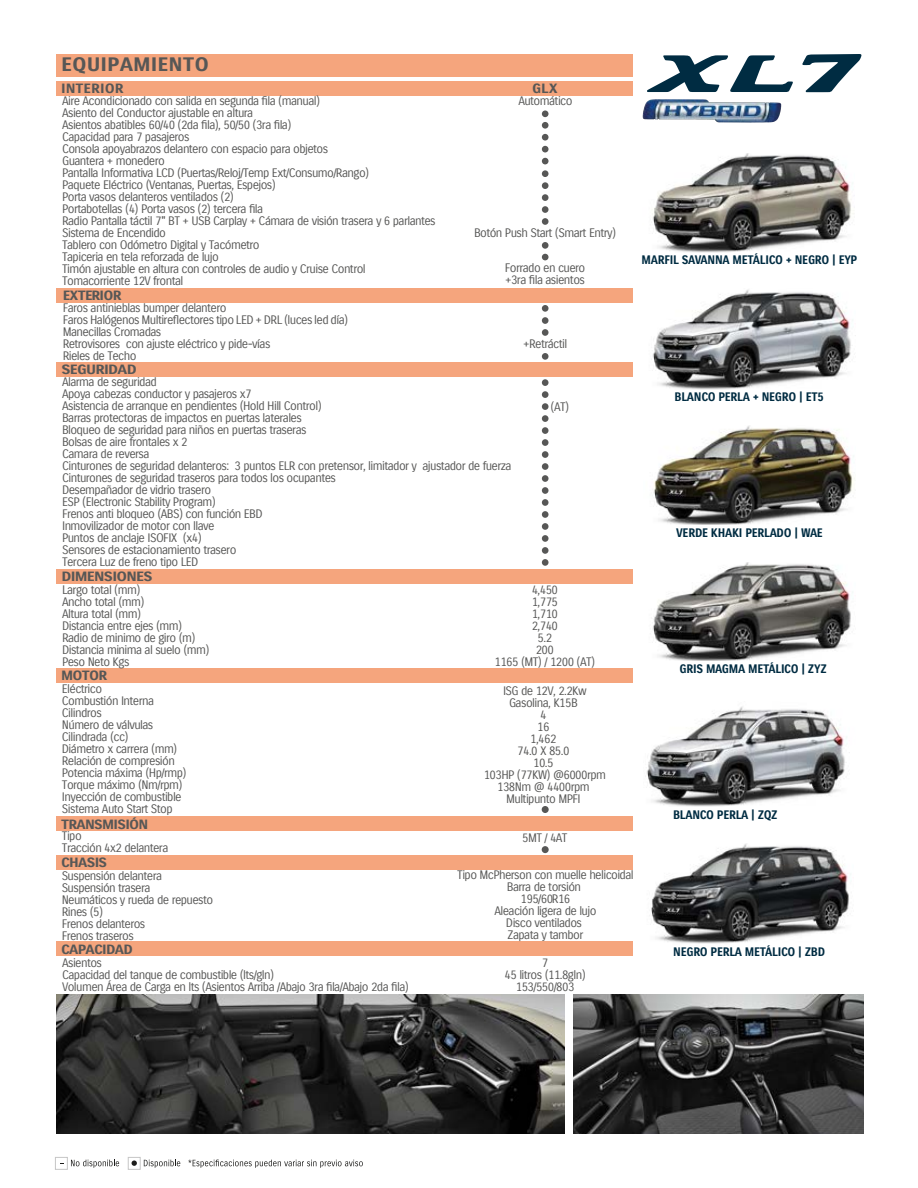
<style>
.page{position:relative;width:918px;height:1188px;background:#fff}
.page>*{position:absolute;margin:0;border:0;box-sizing:border-box;transform-origin:0 0}
.t1{font:18.9px "Suzuki PRO Bold";color:#575756;scale:1.13 1}
.t2{font:13.05px "Suzuki PRO Bold";letter-spacing:-.05em;color:#575756;scale:1.13 1}
.t3{font:13.05px "Suzuki PRO Bold";letter-spacing:-.05em;color:#575756;scale:1.2 1}
.t4{font:13.05px "Suzuki PRO Bold";color:#575756;scale:1.13 1}
.t5{font:12px/12px "Suzuki PRO Regular";letter-spacing:-.05em;color:#575756}
.t6{font:12px "Suzuki PRO Bold";letter-spacing:-.025em;color:#002c42}
</style>
<div class="page">
<img style="left:652px;top:426px;width:203px;height:99px">
<img style="left:651px;top:289px;width:205px;height:100px">
<img style="left:652px;top:562px;width:199px;height:98px">
<img style="left:56px;top:995px;width:509px;height:139px">
<svg style="left:71px;top:1160px;width:48px;height:8px"></svg>
<div style="left:55px;top:1157px;width:13px;height:13px;border:1px solid #c6c6c6"></div>
<svg style="left:144px;top:1160px;width:36px;height:8px"></svg>
<svg style="left:188px;top:1160px;width:175px;height:8px"></svg>
<div style="left:128px;top:1157px;width:13px;height:13px;border:1px solid #c6c6c6"></div>
<svg style="left:132px;top:1160px;width:5px;height:6px"></svg>
<div style="left:56px;top:54px;width:577px;height:22px;background:#f5a57d"></div>
<div style="left:56px;top:288px;width:577px;height:14px;background:#f5a57d"></div>
<div style="left:56px;top:668px;width:577px;height:15px;background:#f5a57d"></div>
<div style="left:56px;top:816px;width:577px;height:14px;background:#f5a57d"></div>
<div style="left:56px;top:855px;width:577px;height:14px;background:#f5a57d"></div>
<div style="left:56px;top:942px;width:577px;height:14px;background:#f5a57d"></div>
<div style="left:56px;top:81px;width:577px;height:14px;background:#f5a57d"></div>
<img style="left:573px;top:995px;width:291px;height:139px">
<div style="left:542px;top:194px;width:7px;height:7px;background:#575756;border-radius:50%"></div>
<div style="left:542px;top:206px;width:7px;height:7px;background:#575756;border-radius:50%"></div>
<div style="left:542px;top:218px;width:7px;height:7px;background:#575756;border-radius:50%"></div>
<div style="left:542px;top:242px;width:7px;height:7px;background:#575756;border-radius:50%"></div>
<div style="left:542px;top:254px;width:7px;height:6px;background:#575756;border-radius:50%"></div>
<div style="left:542px;top:110px;width:7px;height:7px;background:#575756;border-radius:50%"></div>
<div style="left:542px;top:391px;width:7px;height:7px;background:#575756;border-radius:50%"></div>
<div style="left:542px;top:439px;width:7px;height:7px;background:#575756;border-radius:50%"></div>
<div style="left:542px;top:475px;width:7px;height:7px;background:#575756;border-radius:50%"></div>
<div style="left:542px;top:487px;width:7px;height:7px;background:#575756;border-radius:50%"></div>
<div style="left:542px;top:499px;width:7px;height:7px;background:#575756;border-radius:50%"></div>
<div style="left:542px;top:511px;width:7px;height:7px;background:#575756;border-radius:50%"></div>
<div style="left:542px;top:523px;width:7px;height:7px;background:#575756;border-radius:50%"></div>
<div style="left:542px;top:535px;width:7px;height:7px;background:#575756;border-radius:50%"></div>
<div style="left:542px;top:379px;width:7px;height:7px;background:#575756;border-radius:50%"></div>
<div style="left:542px;top:415px;width:7px;height:7px;background:#575756;border-radius:50%"></div>
<div style="left:542px;top:427px;width:7px;height:7px;background:#575756;border-radius:50%"></div>
<div style="left:542px;top:463px;width:7px;height:7px;background:#575756;border-radius:50%"></div>
<div style="left:542px;top:451px;width:7px;height:7px;background:#575756;border-radius:50%"></div>
<div style="left:542px;top:403px;width:7px;height:7px;background:#575756;border-radius:50%"></div>
<div style="left:542px;top:806px;width:7px;height:7px;background:#575756;border-radius:50%"></div>
<div style="left:542px;top:846px;width:7px;height:7px;background:#575756;border-radius:50%"></div>
<svg style="left:647px;top:55px;width:146px;height:37px"></svg>
<svg style="left:802px;top:54px;width:60px;height:38px"></svg>
<div style="left:56px;top:362px;width:577px;height:14px;background:#f5a57d"></div>
<div style="left:56px;top:569px;width:577px;height:14px;background:#f5a57d"></div>
<div style="left:542px;top:547px;width:7px;height:7px;background:#575756;border-radius:50%"></div>
<div style="left:542px;top:559px;width:7px;height:7px;background:#575756;border-radius:50%"></div>
<div style="left:542px;top:317px;width:7px;height:7px;background:#575756;border-radius:50%"></div>
<div style="left:542px;top:305px;width:7px;height:7px;background:#575756;border-radius:50%"></div>
<div style="left:542px;top:329px;width:7px;height:7px;background:#575756;border-radius:50%"></div>
<div style="left:542px;top:353px;width:7px;height:7px;background:#575756;border-radius:50%"></div>
<div style="left:542px;top:170px;width:7px;height:7px;background:#575756;border-radius:50%"></div>
<div style="left:542px;top:182px;width:7px;height:7px;background:#575756;border-radius:50%"></div>
<div style="left:542px;top:146px;width:7px;height:6px;background:#575756;border-radius:50%"></div>
<div style="left:542px;top:158px;width:7px;height:6px;background:#575756;border-radius:50%"></div>
<div style="left:542px;top:122px;width:7px;height:7px;background:#575756;border-radius:50%"></div>
<div style="left:542px;top:134px;width:7px;height:7px;background:#575756;border-radius:50%"></div>
<img style="left:651px;top:843px;width:198px;height:101px">
<img style="left:652px;top:153px;width:202px;height:99px">
<img style="left:645px;top:706px;width:205px;height:100px">
<img style="left:643px;top:99px;width:133px;height:24px">
<h1 class="t1" style="left:61px;top:53px;width:132px">EQUIPAMIENTO</h1>
<p class="t4" style="left:61px;top:80px;width:57px">INTERIOR</p>
<p class="t2" style="left:532px;top:80px;width:24px">GLX</p>
<p class="t5" style="left:62px;top:95px;width:375px">Aire Acondicionado con salida en segunda fila (manual)<br>Asiento del Conductor ajustable en altura<br>Asientos abatibles 60/40 (2da fila), 50/50 (3ra fila)<br>Capacidad para 7 pasajeros<br>Consola apoyabrazos delantero con espacio para objetos<br>Guantera + monedero<br>Pantalla Informativa LCD (Puertas/Reloj/Temp Ext/Consumo/Rango)<br>Paquete Eléctrico (Ventanas, Puertas, Espejos)<br>Porta vasos delanteros ventilados (2)<br>Portabotellas (4) Porta vasos (2) tercera fila<br>Radio Pantalla táctil 7" BT + USB Carplay + Cámara de visión trasera y 6 parlantes Sistema de Encendido<br>Tablero con Odómetro Digital y Tacómetro<br>Tapiceria en tela reforzada de lujo<br>Timón ajustable en altura con controles de audio y Cruise Control Tomacorriente 12V frontal</p>
<p class="t2" style="left:63px;top:287px;width:54px">EXTERIOR</p>
<p class="t5" style="left:63px;top:302px;width:287px">Faros antinieblas bumper delantero<br>Faros Halógenos Multireflectores tipo LED + DRL (luces led día)<br>Manecillas Cromadas<br>Retrovisores con ajuste eléctrico y pide-vías<br>Rieles de Techo</p>
<p class="t3" style="left:61px;top:361px;width:64px">SEGURIDAD</p>
<p class="t5" style="left:62px;top:376px;width:451px">Alarma de seguridad<br>Apoya cabezas conductor y pasajeros x7<br>Asistencia de arranque en pendientes (Hold Hill Control)<br>Barras protectoras de impactos en puertas laterales<br>Bloqueo de seguridad para niños en puertas traseras<br>Bolsas de aire frontales x 2<br>Camara de reversa<br>Cinturones de seguridad delanteros: 3 puntos ELR con pretensor, limitador y ajustador de fuerza Cinturones de seguridad traseros para todos los ocupantes<br>Desempañador de vidrio trasero<br>ESP (Electronic Stability Program)<br>Frenos anti bloqueo (ABS) con función EBD<br>Inmovilizador de motor con llave<br>Puntos de anclaje ISOFIX (x4)<br>Sensores de estacionamiento trasero<br>Tercera Luz de freno tipo LED</p>
<p class="t3" style="left:61px;top:568px;width:78px">DIMENSIONES</p>
<p class="t5" style="left:62px;top:583px;width:149px">Largo total (mm)<br>Ancho total (mm)<br>Altura total (mm)<br>Distancia entre ejes (mm)<br>Radio de minimo de giro (m)<br>Distancia minima al suelo (mm)<br>Peso Neto Kgs</p>
<p class="t5" style="left:495px;top:583px;width:102px;text-align:center">4,450<br>1,775<br>1,710<br>2,740<br>5.2<br>200<br>1165 (MT) / 1200 (AT)</p>
<p class="t2" style="left:61px;top:668px;width:43px">MOTOR</p>
<p class="t5" style="left:62px;top:682px;width:126px">Eléctrico<br>Combustión Interna<br>Cilindros<br>Número de válvulas<br>Cilindrada (cc)<br>Diámetro x carrera (mm)<br>Relación de compresión<br>Potencia máxima (Hp/rmp)<br>Torque máximo (Nm/rpm)<br>Inyección de combustible<br>Sistema Auto Start Stop</p>
<p class="t5" style="left:518px;top:95px;width:56px">Automático</p>
<p class="t5" style="left:474px;top:227px;width:144px">Botón Push Start (Smart Entry)</p>
<p class="t5" style="left:505px;top:262px;width:82px">Forrado en cuero</p>
<p class="t5" style="left:505px;top:274px;width:81px">+3ra fila asientos</p>
<p class="t5" style="left:523px;top:338px;width:46px">+Retráctil</p>
<p class="t5" style="left:551px;top:401px;width:20px">(AT)</p>
<p class="t5" style="left:484px;top:685px;width:124px;text-align:center">ISG de 12V, 2.2Kw<br>Gasolina, K15B<br>4<br>16<br>1,462<br>74.0 X 85.0<br>10.5<br>103HP (77KW) @6000rpm<br>138Nm @ 4400rpm<br>Multipunto MPFI</p>
<p class="t5" style="left:522px;top:832px;width:47px">5MT / 4AT</p>
<p class="t5" style="left:457px;top:869px;width:178px;text-align:center">Tipo McPherson con muelle helicoidal<br>Barra de torsión<br>195/60 R16<br>Aleación ligera de lujo<br>Disco ventilados<br>Zapata y tambor</p>
<p class="t5" style="left:505px;top:957px;width:83px;text-align:center">7<br>45 litros (11.8gln)<br>153/550/803</p>
<p class="t2" style="left:61px;top:816px;width:79px">TRANSMISIÓN</p>
<p class="t5" style="left:62px;top:830px;width:108px">Tipo<br>Tracción 4x2 delantera</p>
<p class="t2" style="left:61px;top:855px;width:42px">CHASIS</p>
<p class="t5" style="left:62px;top:869px;width:153px">Suspensión delantera<br>Suspensión trasera<br>Neumáticos y rueda de repuesto<br>Rines (5)<br>Frenos delanteros<br>Frenos traseros</p>
<p class="t2" style="left:61px;top:941px;width:65px">CAPACIDAD</p>
<p class="t5" style="left:62px;top:956px;width:348px">Asientos<br>Capacidad del tanque de combustible (lts/gln)<br>Volumen Área de Carga en lts (Asientos Arriba /Abajo 3ra fila/Abajo 2da fila)</p>
<p class="t6" style="left:642px;top:253px;width:217px">MARFIL SAVANNA METÁLICO + NEGRO | EYP</p>
<p class="t6" style="left:675px;top:390px;width:151px">BLANCO PERLA + NEGRO | ET5</p>
<p class="t6" style="left:676px;top:526px;width:148px">VERDE KHAKI PERLADO | WAE</p>
<p class="t6" style="left:679px;top:662px;width:149px">GRIS MAGMA METÁLICO | ZYZ</p>
<p class="t6" style="left:673px;top:807px;width:106px">BLANCO PERLA | ZQZ</p>
<p class="t6" style="left:673px;top:944px;width:153px">NEGRO PERLA METÁLICO | ZBD</p>
</div>
